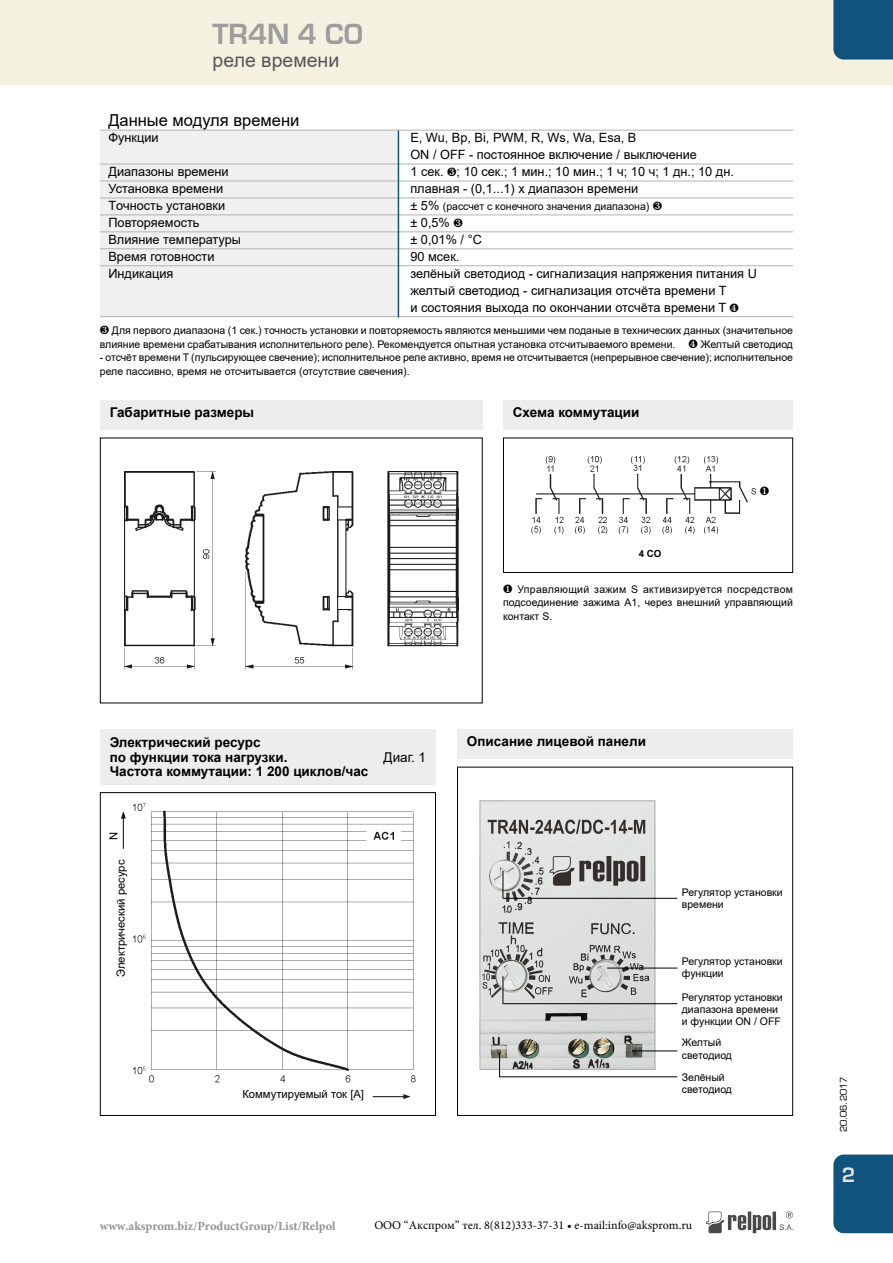
<style>
.page{position:relative;width:893px;height:1263px;background:#fff}
.page>*{position:absolute;margin:0;border:0;box-sizing:border-box;transform-origin:0 0}
.t1{font:700 27px "Euromode";color:#9d9d9c}
.t2{font:19.5px "Arial";color:#575756}
.t3{font:700 19.5px "Euromode";color:#e3e3e3}
.t4{font:16.5px "Arial";color:#000}
.t5{font:700 13.5px/15.1px "Arial";color:#000}
.t6{font:13.5px "Arial";color:#000}
.t7{font:12.75px/17px "Arial";color:#000}
.t8{font:700 12.45px "Minion Pro";color:#929292}
.t9{font:12px "Minion Pro";color:#000}
.t10{font:11.25px "Arial";color:#000}
.t11{font:10.5px/12px "Arial";color:#000}
.t12{font:700 9.75px "Arial";color:#000}
.t13{font:9px "Euromode";color:#000}
.s1{font-size:12.75px}
</style>
<div class="page">
<svg style="left:706px;top:1211px;width:87px;height:22px"></svg>
<div style="left:0;top:0;width:893px;height:85px;background:#f4f1e0"></div>
<div style="left:833px;top:1154px;width:60px;height:79px;background:#10537c"></div>
<div style="left:833px;top:0;width:60px;height:60px;background:#10537c"></div>
<div style="left:457px;top:767px;width:336px;height:349px;border:1px solid #000"></div>
<img style="left:482px;top:802px;width:171px;height:266px">
<img style="left:125px;top:471px;width:333px;height:199px">
<div style="left:100px;top:131px;width:298px;height:186px;background:#f0f0f0"></div>
<hr style="left:100px;top:130px;width:298px;height:1px;background:#b3b2b2">
<hr style="left:100px;top:164px;width:298px;height:1px;background:#b3b2b2">
<hr style="left:100px;top:181px;width:298px;height:1px;background:#b3b2b2">
<hr style="left:100px;top:198px;width:298px;height:1px;background:#b3b2b2">
<hr style="left:100px;top:215px;width:298px;height:1px;background:#b3b2b2">
<hr style="left:100px;top:231px;width:298px;height:1px;background:#b3b2b2">
<hr style="left:100px;top:248px;width:298px;height:1px;background:#b3b2b2">
<hr style="left:100px;top:265px;width:298px;height:1px;background:#b3b2b2">
<hr style="left:100px;top:316px;width:298px;height:1px;background:#b3b2b2">
<hr style="left:398px;top:130px;width:395px;height:1px;background:#b3b2b2">
<hr style="left:398px;top:164px;width:395px;height:1px;background:#b3b2b2">
<hr style="left:398px;top:181px;width:395px;height:1px;background:#b3b2b2">
<hr style="left:398px;top:198px;width:395px;height:1px;background:#b3b2b2">
<hr style="left:398px;top:215px;width:395px;height:1px;background:#b3b2b2">
<hr style="left:398px;top:231px;width:395px;height:1px;background:#b3b2b2">
<hr style="left:398px;top:248px;width:395px;height:1px;background:#b3b2b2">
<hr style="left:398px;top:265px;width:395px;height:1px;background:#b3b2b2">
<hr style="left:398px;top:316px;width:395px;height:1px;background:#b3b2b2">
<div style="left:100px;top:400px;width:383px;height:29px;background:#ededed"></div>
<div style="left:503px;top:400px;width:290px;height:29px;background:#ededed"></div>
<div style="left:480px;top:800px;width:175px;height:270px;border:1px solid #b3b2b2"></div>
<hr style="left:503px;top:898px;width:174px;height:1px;background:#000">
<hr style="left:503px;top:1003px;width:174px;height:1px;background:#000">
<hr style="left:607px;top:968px;width:70px;height:1px;background:#000">
<hr style="left:632px;top:1051px;width:45px;height:1px;background:#000">
<svg style="left:503px;top:871px;width:1px;height:27px"></svg>
<hr style="left:499px;top:1076px;width:178px;height:1px;background:#000">
<svg style="left:499px;top:1053px;width:1px;height:24px"></svg>
<svg style="left:503px;top:976px;width:1px;height:28px"></svg>
<div style="left:503px;top:438px;width:290px;height:135px;border:1px solid #000"></div>
<div style="left:100px;top:729px;width:336px;height:55px;background:#ededed"></div>
<div style="left:100px;top:792px;width:336px;height:324px;border:1px solid #000"></div>
<div style="left:457px;top:729px;width:336px;height:30px;background:#ededed"></div>
<img style="left:121px;top:803px;width:295px;height:296px">
<img style="left:532px;top:456px;width:224px;height:77px">
<hr style="left:398px;top:131px;width:1px;height:186px;background:#10537c">
<h1 class="t1" style="left:213px;top:18px;width:152px">TR4N 4 CO</h1>
<h2 class="t2" style="left:213px;top:46px;width:128px">реле времени</h2>
<h3 class="t4" style="left:108px;top:108px;width:192px">Данные модуля времени</h3>
<p class="t7" style="left:108px;top:129px;width:52px">Функции</p>
<p class="t7" style="left:108px;top:163px;width:134px">Диапазоны времени<br>Установка времени<br>Tочность установки<br>Повторяемость<br>Влияние температуры<br>Время готовности<br>Индикация</p>
<p class="t7" style="left:410px;top:129px;width:325px">E, Wu, Bp, Bi, PWM, R, Ws, Wa, Esa, B<br>ON / OFF - постоянное включение / выключение<br>1 сек. ❸; 10 сек.; 1 мин.; 10 мин.; 1 ч; 10 ч; 1 дн.; 10 дн. плавная - (0,1...1) x диапазон времени</p>
<p class="t11" style="left:410px;top:201px;width:253px"><span class="s1">± 5%</span> (рассчет с конечного значения диапазона) ❸</p>
<p class="t7" style="left:410px;top:214px;width:348px">± 0,5% ❸<br>± 0,01% / °C<br>90 мсек.<br>зелёный светодиод - сигнализация напряжения питания U желтый светодиод - сигнализация отсчёта времени T<br>и состояния выхода по окончании отсчёта времени T ❹</p>
<p class="t11" style="left:100px;top:324px;width:695px;line-height:13.5px">❸ Для первого диапазона (1 сек.) точность установки и повторяемость являются меньшими чем поданые в технических данных (значительное влияние времени срабатывания исполнительного реле). Рекомендуется опытная установка отсчитываемого времени. ❹ Желтый светодиод</p>
<p class="t11" style="left:100px;top:351px;width:695px;line-height:13.5px">- отсчёт времени Т (пульсирующее свечение); исполнительное реле активно, время не отсчитывается (непрерывное свечение); исполнительное реле пассивно, время не отсчитывается (отсутствие свечения).</p>
<p class="t5" style="left:110px;top:405px;width:146px">Габаритные размеры</p>
<p class="t5" style="left:513px;top:405px;width:128px">Схемa коммутации</p>
<p class="t12" style="left:639px;top:546px;width:24px">4 CO</p>
<p class="t11" style="left:503px;top:582px;width:292px;line-height:13.5px;text-align:justify">❶ Управляющий зажим S активизируется посредством подсоединение зажима А1, через внешний управляющий контакт S.</p>
<p class="t5" style="left:110px;top:735px;width:179px">Электрический ресурс<br>по функции тока нагрузки.</p>
<p class="t5" style="left:110px;top:764px;width:260px">Частота коммутации: 1 200 циклов/час</p>
<p class="t6" style="left:384px;top:748px;width:44px">Диаг. 1</p>
<p class="t10" style="left:106px;top:839px;width:10px;rotate:-90deg">N</p>
<p class="t10" style="left:113px;top:977px;width:119px;rotate:-90deg">Электрический ресурс</p>
<p class="t10" style="left:242px;top:1086px;width:123px">Коммутируемый ток [A]</p>
<p class="t5" style="left:467px;top:734px;width:181px">Описание лицевой панели</p>
<p class="t11" style="left:682px;top:885px;width:102px;line-height:12.6px">Регулятор установки времени</p>
<p class="t11" style="left:682px;top:955px;width:102px">Регулятор установки функции</p>
<p class="t11" style="left:682px;top:991px;width:102px">Регулятор установки диапазона времени и функции ON / OFF</p>
<p class="t11" style="left:682px;top:1036px;width:52px;line-height:12.6px">Желтый светодиод</p>
<p class="t11" style="left:682px;top:1071px;width:52px">Зелёный светодиод</p>
<p class="t8" style="left:100px;top:1217px;width:237px">www.aksprom.biz/ProductGroup/List/Relpol</p>
<p class="t9" style="left:374px;top:1217px;width:319px">ООО “Акспром” тел. 8(812)333-37-31 • e-mail:info@aksprom.ru</p>
<p class="t13" style="left:838px;top:1132px;width:57px;rotate:-90deg">20.06.2017</p>
<h2 class="t3" style="left:842px;top:1163px;width:15px">2</h2>
</div>
